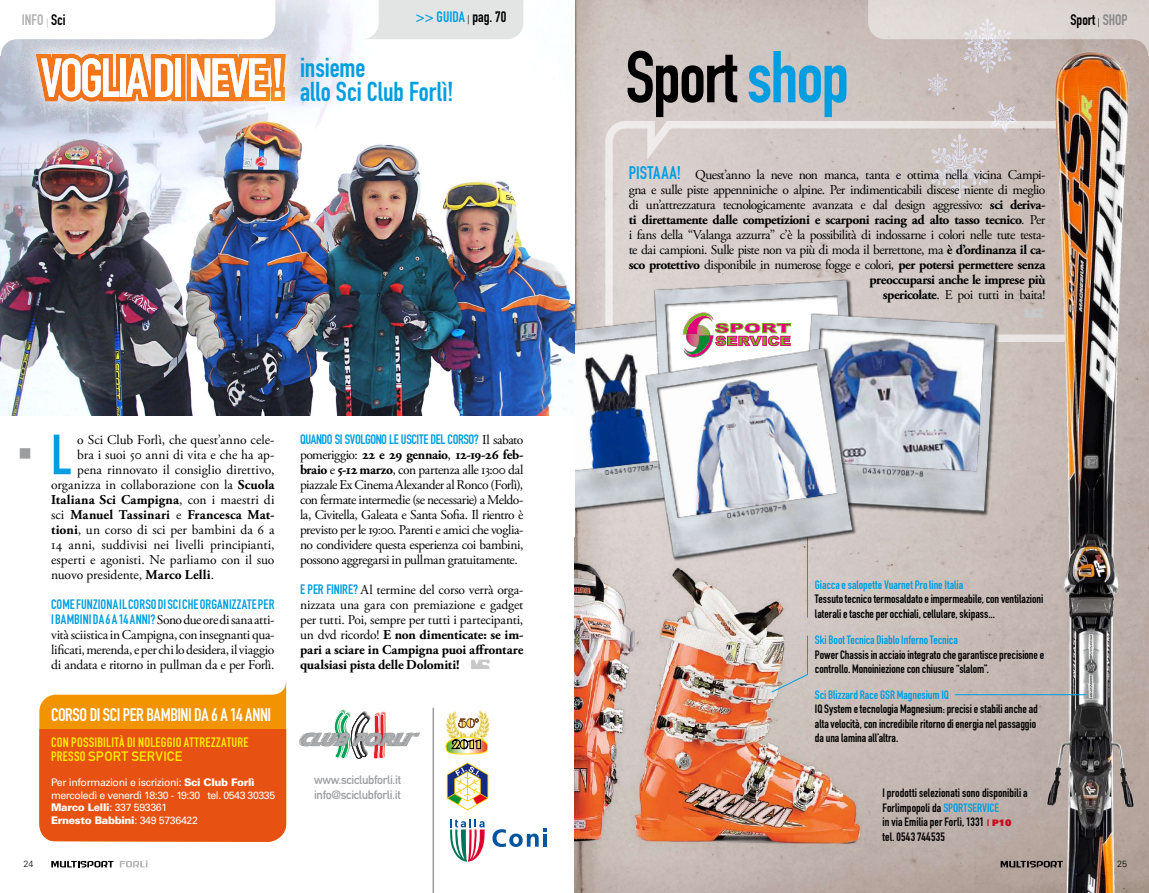
<style>
.page{position:relative;width:1149px;height:893px;background:#fff}
.page>*{position:absolute;margin:0;border:0;box-sizing:border-box;transform-origin:0 0}
.t1{font:72px "DIN Engschrift Std";letter-spacing:-.025em;color:#000}
.t2{font:55.65px "DIN Engschrift Std";color:#009ee0}
.t3{font:54px "DIN Engschrift Std";color:#fff}
.t4{font:27px/24px "DIN Engschrift Std";letter-spacing:-.005em;color:#009ee0}
.t5{font:18px "DIN Engschrift Std";letter-spacing:-.025em;color:#fff}
.t6{font:18px "Wingdings";color:#9b9d9f}
.t7{font:15px "DIN Engschrift Std";color:#000}
.t8{font:15px "DIN Engschrift Std";color:#b1b2b4}
.t9{font:15px "DIN Engschrift Std";color:#009ee0}
.t10{font:13.5px/15px "Adobe Garamond Pro";letter-spacing:-.025em;color:#000;text-align:justify}
.t11{font:13.5px "Adobe Garamond Pro";color:#000}
.t12{font:13.5px "Adobe Garamond Pro";letter-spacing:.005em;color:#000}
.t13{font:700 13.5px "Adobe Garamond Pro";letter-spacing:.005em;color:#000}
.t14{font:13.5px "DIN Engschrift Std";letter-spacing:.015em;color:#ffec00}
.t15{font:13.5px "DIN Mittelschrift Std";letter-spacing:.015em;color:#ffec00}
.t16{font:12px/14.4px "DIN Engschrift Std";letter-spacing:-.005em;color:#000}
.t17{font:12px/15px "DIN Mittelschrift Std";letter-spacing:-.025em;color:#9b9d9f}
.t18{font:10.5px/12.6px "Univers LT Std";letter-spacing:-.04em;color:#fff}
.t19{font:300 9px "Univers LT Std";color:#000}
.s1{font-family:"Univers LT Std";font-weight:300;font-size:9px}
.s2{color:#000}
.s3{font-weight:700}
.s4{font-weight:400}
.s5{font-family:"DIN Engschrift Std";color:#009ee0}
.s6{font-weight:900}
.s7{color:#009ee0}
.s8{font-family:"DIN Engschrift Std";font-size:18px;color:#009ee0}
.s9{color:#878889}
.s10{font-family:"Univers LT Std X Black";font-size:9px;color:#cc071e}
</style>
<div class="page">
<img style="left:574px;top:0;width:574px;height:893px">
<svg style="left:603px;top:119px;width:438px;height:224px;background:#d4cbc8"></svg>
<svg style="left:1000px;top:861px;width:41px;height:6px"></svg>
<svg style="left:1024px;top:308px;width:17px;height:10px"></svg>
<svg style="left:120px;top:860px;width:27px;height:7px"></svg>
<svg style="left:51px;top:861px;width:63px;height:6px"></svg>
<svg style="left:867px;top:0;width:281px;height:199px;background:#cfc5c1"></svg>
<svg style="left:39px;top:683px;width:247px;height:159px;background:#eb6d20"></svg>
<svg style="left:299px;top:709px;width:121px;height:50px"></svg>
<svg style="left:471px;top:660px;width:18px;height:9px"></svg>
<svg style="left:446px;top:762px;width:42px;height:48px"></svg>
<svg style="left:450px;top:819px;width:35px;height:43px"></svg>
<svg style="left:492px;top:828px;width:54px;height:19px"></svg>
<img style="left:445px;top:711px;width:45px;height:37px">
<svg style="left:458px;top:718px;width:20px;height:10px"></svg>
<svg style="left:445px;top:737px;width:43px;height:17px"></svg>
<hr style="left:432px;top:708px;width:2px;height:185px;background:#9b9d9f">
<img style="left:574px;top:313px;width:77px;height:202px">
<img style="left:574px;top:550px;width:291px;height:305px">
<hr style="left:806px;top:524px;width:1px;height:94px;background:#009ee0">
<svg style="left:770px;top:635px;width:38px;height:58px;background:#c4bcb7"></svg>
<img style="left:1041px;top:4px;width:97px;height:889px">
<hr style="left:954px;top:694px;width:131px;height:1px;background:#009ee0">
<img style="left:651px;top:278px;width:209px;height:68px">
<img style="left:850px;top:311px;width:148px;height:205px">
<img style="left:642px;top:346px;width:214px;height:216px">
<svg style="left:661px;top:290px;width:189px;height:164px"></svg>
<img style="left:0;top:0;width:574px;height:415px">
<svg style="left:10px;top:27px;width:302px;height:102px;background:#d4d6e1"></svg>
<svg style="left:362px;top:0;width:161px;height:39px;background:#e5e6e6"></svg>
<svg style="left:0;top:0;width:291px;height:108px"></svg>
<p class="t8" style="left:22px;top:10px;width:45px">INFO<span class="s1">|</span><span class="s2">Sci</span></p>
<p class="t9" style="left:416px;top:8px;width:28px">&gt;&gt; GUIDA</p>
<p class="t7" style="left:467px;top:8px;width:40px"><span class="s1">|</span> pag. 70</p>
<p class="t4" style="left:300px;top:55px;width:155px">insieme<br>allo Sci Club Forlì!</p>
<h3 class="t3" style="left:40px;top:46px;width:245px">VOGLIA DI NEVE !</h3>
<p class="t6" style="left:19px;top:443px;width:15px">■</p>
<p class="t19" style="left:23px;top:859px;width:12px">24</p>
<p class="t2" style="left:51px;top:422px;width:18px">L</p>
<p class="t11" style="left:77px;top:432px;width:199px">o Sci Club Forlì, che quest’anno cele-</p>
<p class="t12" style="left:77px;top:447px;width:199px">bra i suoi 50 anni di vita e che ha ap-</p>
<p class="t12" style="left:77px;top:462px;width:199px">pena rinnovato il consiglio direttivo,</p>
<p class="t12" style="left:51px;top:477px;width:225px">organizza in collaborazione con la <span class="s3">Scuola</span></p>
<p class="t13" style="left:51px;top:492px;width:225px">Italiana Sci Campigna<span class="s4">, con i maestri di</span></p>
<p class="t13" style="left:51px;top:507px;width:225px"><span class="s4">sci</span> Manuel Tassinari <span class="s4">e</span> Francesca Mat-</p>
<p class="t11" style="left:51px;top:522px;width:225px"><span class="s3">tioni</span>, un corso di sci per bambini da 6 a</p>
<p class="t11" style="left:51px;top:537px;width:225px">14 anni, suddivisi nei livelli principianti,</p>
<p class="t11" style="left:51px;top:552px;width:225px">esperti e agonisti. Ne parliamo con il suo</p>
<p class="t10" style="left:51px;top:568px;width:164px">nuovo presidente, <span class="s3">Marco Lelli</span>.</p>
<p class="t10" style="left:51px;top:598px;width:225px"><span class="s5">come funziona il corso di sci che organizzateper i bambini da 6 a 14 anni?</span>Sono due ore di sana atti&shy;vità sciistica in Campigna, con insegnanti qua&shy;lificati, merenda, e per chi lo desidera, il viaggio di andata e ritorno in pullman da e per Forlì.</p>
<p class="t5" style="left:51px;top:704px;width:222px">corso di sci pEr bambini da 6 a 14 anni</p>
<p class="t14" style="left:51px;top:735px;width:27px">Co n poss</p>
<p class="t14" style="left:94px;top:735px;width:155px">ibilità di noleggio attrezzature</p>
<p class="t14" style="left:51px;top:748px;width:19px">presso</p>
<p class="t15" style="left:88px;top:748px;width:96px">Sport Service</p>
<p class="t18" style="left:51px;top:776px;width:225px">Per informazioni e iscrizioni: <span class="s6">Sci Club Forlì </span>mercoledì e venerdì 18:30 - 19:30 tel. 0543 30335<br><span class="s6">Marco Lelli</span>: 337 593361<br><span class="s6">Ernesto Babbini</span>: 349 5736422</p>
<p class="t10" style="left:300px;top:433px;width:225px"><span class="s5">Quando si svolgono le uscite del corso?</span> Il sabato pomeriggio: <span class="s3">22 e 29 gennaio</span>, <span class="s3">12-19-26 feb&shy;braio</span> e <span class="s3">5-12 marzo</span>, con partenza alle 13:00 dal piazzale Ex Cinema Alexander al Ronco (Forlì), con fermate intermedie (se necessarie) a Meldo&shy;la, Civitella, Galeata e Santa Sofia. Il rientro è previsto per le 19:00. Parenti e amici che voglia&shy;no condividere questa esperienza coi bambini, possono aggregarsi in pullman gratuitamente.</p>
<p class="t10" style="left:300px;top:583px;width:225px"><span class="s5">E pe r finire?</span> Al termine del corso verrà orga&shy;nizzata una gara con premiazione e gadget per tutti. Poi, sempre per tutti i partecipanti, un dvd ricordo! <span class="s3">E non dimenticate: se im&shy;pari a sciare in Campigna puoi affrontare qualsiasi pista delle Dolomiti!</span></p>
<p class="t17" style="left:314px;top:772px;width:88px">www.sciclubforli.it info@sciclubforli.it</p>
<p class="t1" style="left:625px;top:35px;width:225px">Sport <span class="s7">shop</span></p>
<p class="t10" style="left:628px;top:167px;width:418px;text-align:right"><span class="s8">PISTAAA !</span> Quest’anno la neve non manca, tanta e ottima nella vicina Campi&shy;gna e sulle piste appenniniche o alpine. Per indimenticabili discese niente di meglio di un’attrezzatura tecnologicamente avanzata e dal design aggressivo: <span class="s3">sci deriva&shy;ti direttamente dalle competizioni e scarponi racing ad alto tasso tecnico</span>. Per i fans della “Valanga azzurra” c’è la possibilità di indossarne i colori nelle tute testa&shy;te dai campioni. Sulle piste non va più di moda il berrettone, ma <span class="s3">è d’ordinanza il ca&shy;sco protettivo</span> disponibile in numerose fogge e colori, <span class="s3">per potersi permettere senza preoccuparsi anche le imprese più<br>spericolate</span>. E poi tutti in baita!</p>
<p class="t7" style="left:1070px;top:10px;width:59px">Sport <span class="s1">|</span> <span class="s9">SHOP</span></p>
<p class="t16" style="left:814px;top:578px;width:230px"><span class="s7">Giacca e salopette Vuarnet Pro line Italia<br></span>Tessuto tecnico termosaldato e impermeabile, con ventilazioni laterali e tasche per occhiali, cellulare, skipass...</p>
<p class="t16" style="left:814px;top:633px;width:231px"><span class="s7">Ski Boot Tecnica Diablo Inferno Tecnica<br></span>Power Chassis in acciaio integrato che garantisce precisione e controllo. Monoiniezione con chiusure “slalom”.</p>
<p class="t16" style="left:814px;top:688px;width:224px"><span class="s7">Sci Blizzard Race GSR Magnesium IQ<br></span>IQ System e tecnologia Magnesium: precisi e stabili anche ad alta velocità, con incredibile ritorno di energia nel passaggio da una lamina all’altra.</p>
<p class="t16" style="left:882px;top:786px;width:147px">I prodotti selezionati sono disponibili a<br>Forlimpopoli da <span class="s7">SPORTSERVICE<br></span>in via Emilia per Forlì, 1331 <span class="s10">| P10<br></span>tel. 0543 744535</p>
<p class="t19" style="left:1116px;top:859px;width:12px">25</p>
</div>
